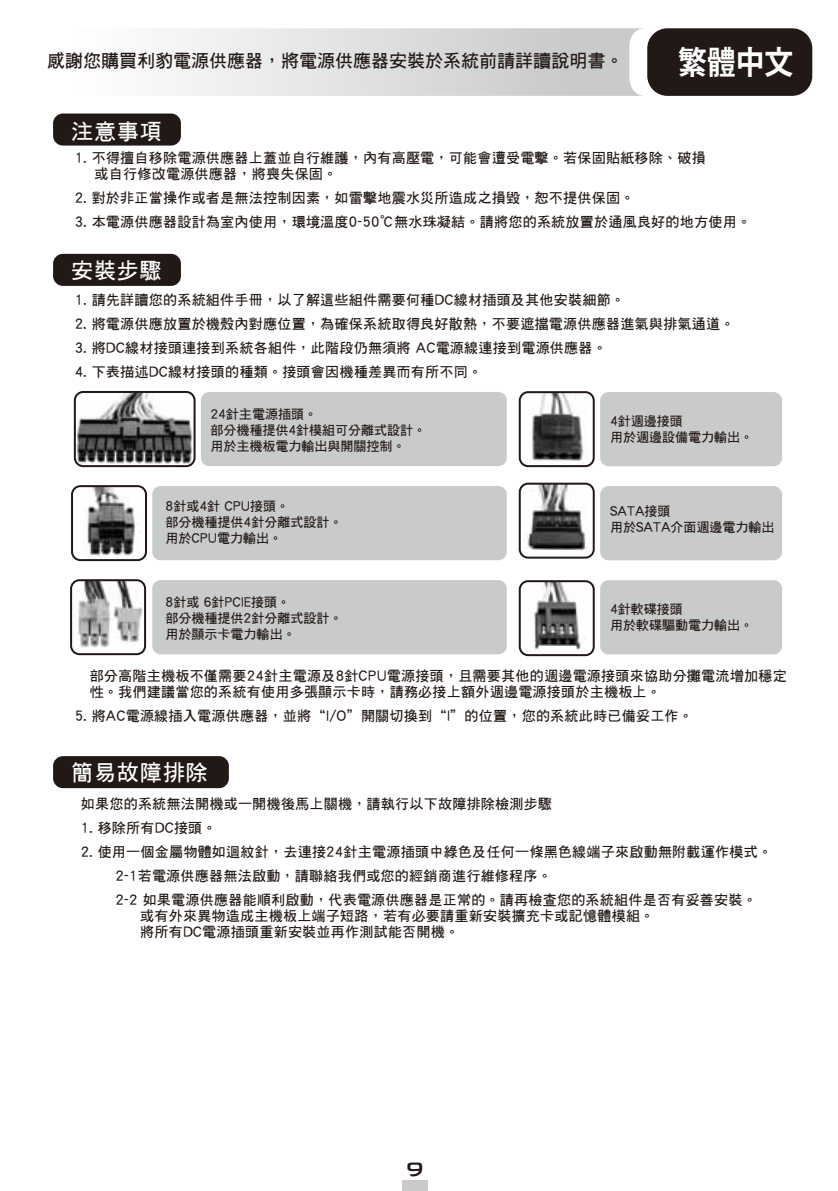
<style>
.page{position:relative;width:838px;height:1191px;background:#fff}
.page>*{position:absolute;margin:0;border:0;box-sizing:border-box;transform-origin:0 0}
.t1{font:700 32px "Koz Go Pro";color:#fff;scale:.9 1}
.t2{font:500 26px "Bank Gothic BT";color:#221815}
.t3{font:22px "DF Hei W7 WINP BF";letter-spacing:.04em;color:#fff}
.t4{font:18px "DF Hei W7 WINP BF";color:#221815}
.t5{font:14px/16px "DF Hei W7 WINP BF";letter-spacing:.02em;color:#221815}
.t6{font:13px/16px "DF Hei W7 WINP BF";color:#221815}
</style>
<div class="page">
<svg style="left:178px;top:28px;width:465px;height:68px;background:#ddd"></svg>
<div style="left:647px;top:28px;width:165px;height:68px;background:#221815;border-radius:20px"></div>
<div style="left:201px;top:392px;width:305px;height:74px;background:#c9caca;border-radius:8px"></div>
<div style="left:152px;top:486px;width:354px;height:74px;background:#c9caca;border-radius:8px"></div>
<div style="left:152px;top:580px;width:354px;height:74px;background:#c9caca;border-radius:8px"></div>
<div style="left:600px;top:486px;width:182px;height:74px;background:#c9caca;border-radius:8px"></div>
<div style="left:600px;top:392px;width:182px;height:74px;background:#c9caca;border-radius:8px"></div>
<div style="left:600px;top:580px;width:182px;height:74px;background:#c9caca;border-radius:8px"></div>
<div style="left:53px;top:113px;width:128px;height:33px;background:#221815;border-radius:10px"></div>
<div style="left:53px;top:254px;width:128px;height:32px;background:#221815;border-radius:10px"></div>
<div style="left:53px;top:756px;width:176px;height:32px;background:#221815;border-radius:10px"></div>
<img style="left:75px;top:394px;width:119px;height:72px">
<div style="left:74px;top:391px;width:121px;height:76px;border:2px solid #221815;border-radius:8px"></div>
<img style="left:521px;top:392px;width:72px;height:72px">
<div style="left:518px;top:391px;width:76px;height:76px;border:2px solid #221815;border-radius:8px"></div>
<img style="left:72px;top:488px;width:74px;height:70px">
<div style="left:71px;top:485px;width:76px;height:76px;border:2px solid #221815;border-radius:8px"></div>
<img style="left:521px;top:581px;width:72px;height:71px">
<div style="left:518px;top:580px;width:76px;height:76px;border:2px solid #221815;border-radius:8px"></div>
<img style="left:71px;top:582px;width:74px;height:70px">
<div style="left:70px;top:579px;width:76px;height:76px;border:2px solid #221815;border-radius:8px"></div>
<img style="left:521px;top:485px;width:72px;height:71px">
<div style="left:518px;top:482px;width:76px;height:76px;border:2px solid #221815;border-radius:8px"></div>
<div style="left:402px;top:1179px;width:25px;height:12px;background:#c9caca"></div>
<p class="t4" style="left:47px;top:52px;width:577px">感謝您購買利豹電源供應器，將電源供應器安裝於系統前請詳讀說明書。</p>
<h1 class="t1" style="left:678px;top:42px;width:129px">繁體中文</h1>
<h3 class="t3" style="left:71px;top:121px;width:92px">注意事項</h3>
<p class="t5" style="left:95px;top:150px;width:612px;text-indent:-20px">1. 不得擅自移除電源供應器上蓋並自行維護，內有高壓電，可能會遭受電擊。若保固貼紙移除、破損或自行修改電源供應器，將喪失保固。</p>
<p class="t5" style="left:75px;top:190px;width:561px">2. 對於非正當操作或者是無法控制因素，如雷擊地震水災所造成之損毀，恕不提供保固。</p>
<p class="t5" style="left:75px;top:214px;width:677px">3. 本電源供應器設計為室內使用，環境溫度0-50℃無水珠凝結。請將您的系統放置於通風良好的地方使用。</p>
<h3 class="t3" style="left:71px;top:259px;width:92px">安裝步驟</h3>
<p class="t5" style="left:75px;top:292px;width:551px">1. 請先詳讀您的系統組件手冊，以了解這些組件需要何種DC線材插頭及其他安裝細節。</p>
<p class="t5" style="left:75px;top:316px;width:661px">2. 將電源供應放置於機殼內對應位置，為確保系統取得良好散熱，不要遮擋電源供應器進氣與排氣通道。</p>
<p class="t5" style="left:75px;top:340px;width:533px">3. 將DC線材接頭連接到系統各組件，此階段仍無須將 AC電源線連接到電源供應器。</p>
<p class="t5" style="left:75px;top:364px;width:409px">4. 下表描述DC線材接頭的種類。接頭會因機種差異而有所不同。</p>
<p class="t6" style="left:210px;top:406px;width:217px">24針主電源插頭。<br>部分機種提供4針模組可分離式設計。用於主機板電力輸出與開關控制。</p>
<p class="t6" style="left:166px;top:498px;width:178px">8針或4針 CPU接頭。<br>部分機種提供4針分離式設計。用於CPU電力輸出。</p>
<p class="t6" style="left:166px;top:594px;width:178px">8針或 6針PCIE接頭。<br>部分機種提供2針分離式設計。用於顯示卡電力輸出。</p>
<p class="t6" style="left:610px;top:413px;width:144px">4針週邊接頭<br>用於週邊設備電力輸出。</p>
<p class="t6" style="left:610px;top:503px;width:166px">SATA接頭<br>用於SATA介面週邊電力輸出</p>
<p class="t6" style="left:610px;top:601px;width:144px">4針軟碟接頭<br>用於軟碟驅動電力輸出。</p>
<p class="t5" style="left:90px;top:668px;width:698px">部分高階主機板不僅需要24針主電源及8針CPU電源接頭，且需要其他的週邊電源接頭來協助分攤電流增加穩定性。我們建議當您的系統有使用多張顯示卡時，請務必接上額外週邊電源接頭於主機板上。</p>
<p class="t5" style="left:75px;top:708px;width:619px">5. 將AC電源線插入電源供應器，並將“I/O＂開關切換到“I＂的位置，您的系統此時已備妥工作。</p>
<h3 class="t3" style="left:71px;top:761px;width:138px">簡易故障排除</h3>
<p class="t5" style="left:81px;top:796px;width:472px">如果您的系統無法開機或一開機後馬上關機，請執行以下故障排除檢測步驟</p>
<p class="t5" style="left:81px;top:820px;width:137px">1. 移除所有DC接頭。</p>
<p class="t5" style="left:115px;top:840px;width:658px;line-height:24px;text-indent:-35px">2. 使用一個金屬物體如迴紋針，去連接24針主電源插頭中綠色及任何一條黑色線端子來啟動無附載運作模式。<br>2-1若電源供應器無法啟動，請聯絡我們或您的經銷商進行維修程序。<br>2-2 如果電源供應器能順利啟動，代表電源供應器是正常的。請再檢查您的系統組件是否有妥善安裝。</p>
<p class="t5" style="left:140px;top:908px;width:515px">或有外來異物造成主機板上端子短路，若有必要請重新安裝擴充卡或記憶體模組。將所有DC電源插頭重新安裝並再作測試能否開機。</p>
<h2 class="t2" style="left:405px;top:1154px;width:22px">9</h2>
</div>
